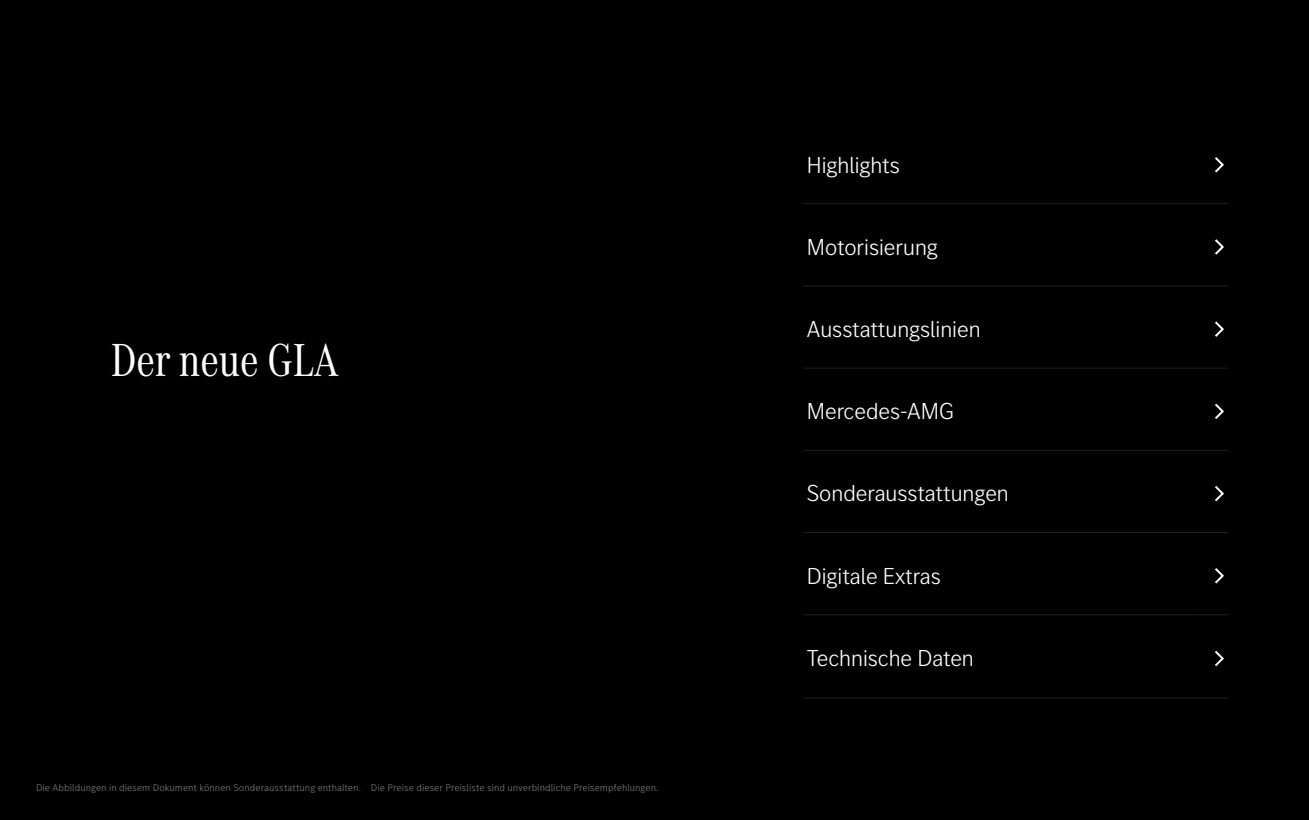
<style>
.page{position:relative;width:1309px;height:820px;background:#000}
.page>*{position:absolute;margin:0;border:0;box-sizing:border-box;transform-origin:0 0}
.t1{font:48px "MB Corpo A Title Cond";color:#fff}
.t2{font:300 24px "MB Corpo S Title";color:#fff}
.t3{font:300 10px "MB Corpo S Text";letter-spacing:.005em;color:#808080}
</style>
<div class="page">
<hr style="left:803px;top:203px;width:397px;height:1px;background:#221f20">
<svg style="left:1200px;top:203px;width:28px;height:1px"></svg>
<hr style="left:803px;top:285px;width:397px;height:1px;background:#221f20">
<svg style="left:1200px;top:285px;width:28px;height:1px"></svg>
<hr style="left:803px;top:368px;width:397px;height:1px;background:#221f20">
<svg style="left:1200px;top:368px;width:28px;height:1px"></svg>
<hr style="left:803px;top:450px;width:397px;height:1px;background:#221f20">
<svg style="left:1200px;top:450px;width:28px;height:1px"></svg>
<hr style="left:803px;top:532px;width:397px;height:1px;background:#221f20">
<svg style="left:1200px;top:532px;width:28px;height:1px"></svg>
<hr style="left:803px;top:614px;width:397px;height:1px;background:#221f20">
<svg style="left:1200px;top:614px;width:28px;height:1px"></svg>
<hr style="left:803px;top:697px;width:397px;height:1px;background:#221f20">
<svg style="left:1200px;top:697px;width:28px;height:1px"></svg>
<svg style="left:1215px;top:157px;width:9px;height:16px"></svg>
<svg style="left:1215px;top:239px;width:9px;height:16px"></svg>
<svg style="left:1215px;top:321px;width:9px;height:16px"></svg>
<svg style="left:1215px;top:403px;width:9px;height:16px"></svg>
<svg style="left:1215px;top:486px;width:9px;height:16px"></svg>
<svg style="left:1215px;top:568px;width:9px;height:16px"></svg>
<svg style="left:1215px;top:650px;width:9px;height:17px"></svg>
<h1 class="t1" style="left:111px;top:328px;width:229px">Der neue GLA</h1>
<p class="t3" style="left:36px;top:781px;width:624px">Die Abbildungen in diesem Dokument können Sonderausstattung enthalten. Die Preise dieser Preisliste sind unverbindliche Preisempfehlungen.</p>
<h2 class="t2" style="left:807px;top:149px;width:95px">Highlights</h2>
<h2 class="t2" style="left:807px;top:231px;width:133px">Motorisierung</h2>
<h2 class="t2" style="left:807px;top:314px;width:175px">Ausstattungslinien</h2>
<h2 class="t2" style="left:807px;top:396px;width:149px">Mercedes-AMG</h2>
<h2 class="t2" style="left:807px;top:478px;width:204px">Sonderausstattungen</h2>
<h2 class="t2" style="left:807px;top:560px;width:136px">Digitale Extras</h2>
<h2 class="t2" style="left:807px;top:643px;width:169px">Technische Daten</h2>
</div>
